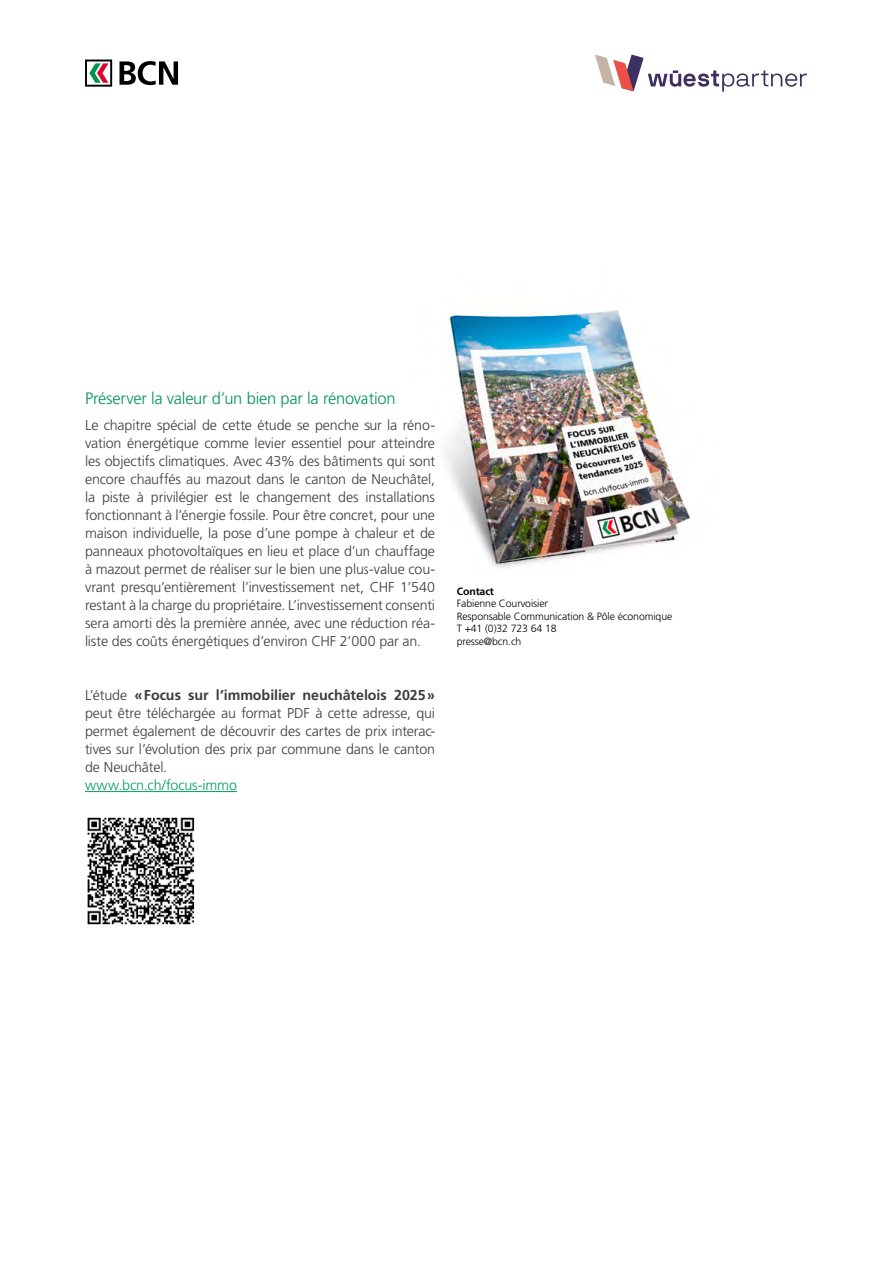
<style>
.page{position:relative;width:893px;height:1263px;background:#fff}
.page>*{position:absolute;margin:0;border:0;box-sizing:border-box;transform-origin:0 0}
.t1{font:300 16.5px "Frutiger LT Std";letter-spacing:-.015em;color:#009453}
.t2{font:300 14.25px/18px "Frutiger LT Std";letter-spacing:-.01em;color:#3c3c3b;text-align:justify}
.t3{font:300 14.25px "Frutiger LT Std";letter-spacing:-.01em;color:#009c61}
.t4{font:300 10.5px/12.6px "Frutiger LT Std";letter-spacing:-.01em;color:#000}
.t5{font:700 10.5px "Frutiger LT Std";letter-spacing:-.01em;color:#000}
.s1{font-weight:700}
</style>
<div class="page">
<hr style="left:85px;top:791px;width:152px;height:1px;background:#009c61">
<svg style="left:119px;top:61px;width:59px;height:24px"></svg>
<svg style="left:85px;top:60px;width:27px;height:27px"></svg>
<svg style="left:595px;top:55px;width:212px;height:37px"></svg>
<img style="left:87px;top:817px;width:108px;height:108px">
<img style="left:445px;top:310px;width:246px;height:259px">
<p class="t1" style="left:85px;top:389px;width:312px">Préserver la valeur d’un bien par la rénovation</p>
<p class="t2" style="left:85px;top:416px;width:352px">Le chapitre spécial de cette étude se penche sur la réno&shy;vation énergétique comme levier essentiel pour atteindre les objectifs climatiques. Avec 43% des bâtiments qui sont encore chauffés au mazout dans le canton de Neuchâtel, la piste à privilégier est le changement des installations fonctionnant à l’énergie fossile. Pour être concret, pour une maison individuelle, la pose d’une pompe à chaleur et de panneaux photovoltaïques en lieu et place d’un chauffage à mazout permet de réaliser sur le bien une plus-value cou&shy;vrant presqu’entièrement l’investissement net, CHF 1’540 restant à la charge du propriétaire. L’investissement consenti sera amorti dès la première année, avec une réduction réa&shy;liste des coûts énergétiques d’environ CHF 2’000 par an.</p>
<p class="t2" style="left:85px;top:686px;width:352px">L’étude <span class="s1">«Focus sur l’immobilier neuchâtelois 2025» </span>peut être téléchargée au format PDF à cette adresse, qui permet également de découvrir des cartes de prix interac&shy;tives sur l’évolution des prix par commune dans le canton de Neuchâtel.</p>
<p class="t3" style="left:85px;top:777px;width:153px">www.bcn.ch/focus-immo</p>
<p class="t5" style="left:457px;top:585px;width:39px">Contact</p>
<p class="t4" style="left:457px;top:597px;width:217px">Fabienne Courvoisier<br>Responsable Communication &amp; Pôle économique<br>T +41 (0)32 723 64 18<br>presse@bcn.ch</p>
</div>
